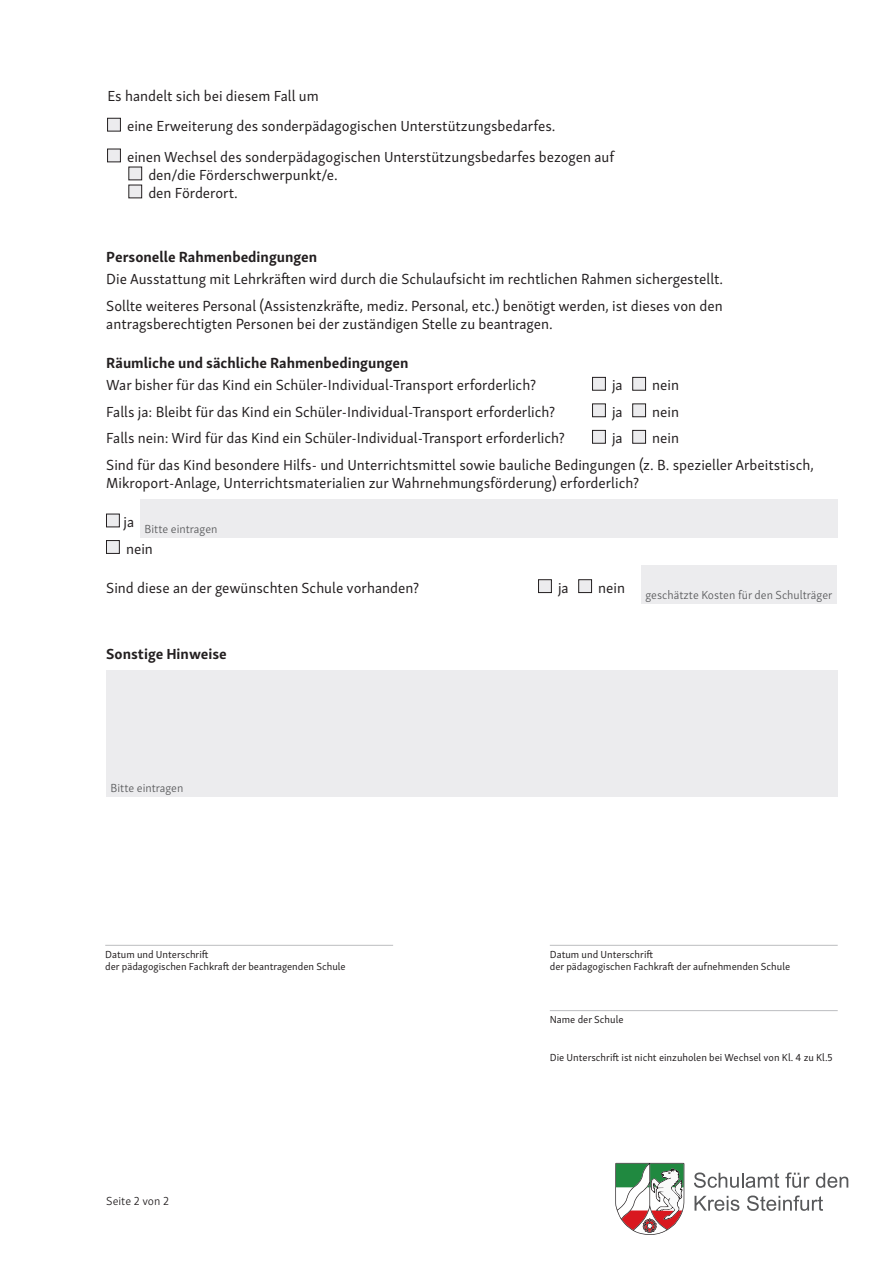
<style>
.page{position:relative;width:893px;height:1263px;background:#fff}
.page>*{position:absolute;margin:0;border:0;box-sizing:border-box;transform-origin:0 0}
.t1{font:15px/26.5px "Skolar Sans Latn";color:#231f20}
.t2{font:700 15px "Skolar Sans Latn";color:#231f20}
.t3{font:300 12px "Skolar Sans Latn";color:#57585a}
.t4{font:300 12px "Skolar Sans Latn";color:#231f20}
.t5{font:10.5px/12.6px "Skolar Sans Latn";color:#231f20}
</style>
<div class="page">
<svg style="left:615px;top:1163px;width:69px;height:72px"></svg>
<svg style="left:694px;top:1172px;width:85px;height:16px"></svg>
<svg style="left:785px;top:1172px;width:25px;height:16px"></svg>
<svg style="left:816px;top:1173px;width:32px;height:15px"></svg>
<svg style="left:694px;top:1196px;width:45px;height:15px"></svg>
<svg style="left:747px;top:1195px;width:76px;height:16px"></svg>
<div style="left:592px;top:377px;width:13px;height:13px;background:#ececee"></div>
<div style="left:592px;top:377px;width:14px;height:13px;border:1px solid #231f20"></div>
<div style="left:633px;top:377px;width:13px;height:13px;background:#ececee"></div>
<div style="left:632px;top:377px;width:14px;height:13px;border:1px solid #231f20"></div>
<div style="left:592px;top:404px;width:13px;height:13px;background:#ececee"></div>
<div style="left:592px;top:404px;width:14px;height:13px;border:1px solid #231f20"></div>
<div style="left:633px;top:404px;width:13px;height:13px;background:#ececee"></div>
<div style="left:632px;top:404px;width:14px;height:13px;border:1px solid #231f20"></div>
<div style="left:592px;top:430px;width:13px;height:13px;background:#ececee"></div>
<div style="left:592px;top:430px;width:14px;height:13px;border:1px solid #231f20"></div>
<div style="left:633px;top:430px;width:13px;height:13px;background:#ececee"></div>
<div style="left:632px;top:430px;width:14px;height:13px;border:1px solid #231f20"></div>
<div style="left:106px;top:514px;width:13px;height:13px;background:#ececee"></div>
<div style="left:106px;top:514px;width:14px;height:13px;border:1px solid #231f20"></div>
<div style="left:140px;top:499px;width:698px;height:39px;background:#ececee"></div>
<div style="left:106px;top:540px;width:13px;height:13px;background:#ececee"></div>
<div style="left:106px;top:540px;width:14px;height:14px;border:1px solid #231f20"></div>
<div style="left:538px;top:580px;width:13px;height:12px;background:#ececee"></div>
<div style="left:538px;top:579px;width:14px;height:14px;border:1px solid #231f20"></div>
<div style="left:579px;top:580px;width:13px;height:12px;background:#ececee"></div>
<div style="left:578px;top:579px;width:14px;height:14px;border:1px solid #231f20"></div>
<div style="left:641px;top:565px;width:195px;height:38px;background:#ececee"></div>
<div style="left:106px;top:670px;width:732px;height:126px;background:#ececee"></div>
<hr style="left:105px;top:945px;width:288px;height:1px;background:#bcbdc0">
<hr style="left:550px;top:1010px;width:288px;height:1px;background:#bcbdc0">
<hr style="left:550px;top:945px;width:288px;height:1px;background:#bcbdc0">
<div style="left:108px;top:118px;width:12px;height:13px;background:#ececee"></div>
<div style="left:107px;top:118px;width:14px;height:13px;border:1px solid #231f20"></div>
<div style="left:108px;top:149px;width:12px;height:13px;background:#ececee"></div>
<div style="left:107px;top:149px;width:14px;height:13px;border:1px solid #231f20"></div>
<div style="left:129px;top:167px;width:13px;height:13px;background:#ececee"></div>
<div style="left:129px;top:167px;width:13px;height:13px;border:1px solid #231f20"></div>
<div style="left:129px;top:185px;width:13px;height:13px;background:#ececee"></div>
<div style="left:129px;top:185px;width:13px;height:13px;border:1px solid #231f20"></div>
<p class="t1" style="left:127px;top:79px;width:489px;line-height:30.8px;text-indent:-20px">Es handelt sich bei diesem Fall um<br>eine Erweiterung des sonderpädagogischen Unterstützungsbedarfes.<br>einen Wechsel des sonderpädagogischen Unterstützungsbedarfes bezogen auf</p>
<p class="t1" style="left:148px;top:165px;width:191px;line-height:18px">den/die Förderschwerpunkt/e. den Förderort.</p>
<p class="t2" style="left:106px;top:245px;width:212px">Personelle Rahmenbedingungen</p>
<p class="t1" style="left:106px;top:265px;width:618px">Die Ausstattung mit Lehrkräften wird durch die Schulaufsicht im rechtlichen Rahmen sichergestellt.<br>Sollte weiteres Personal (Assistenzkräfte, mediz. Personal, etc.) benötigt werden, ist dieses von den</p>
<p class="t1" style="left:106px;top:309px;width:448px">antragsberechtigten Personen bei der zuständigen Stelle zu beantragen.</p>
<p class="t2" style="left:106px;top:351px;width:304px">Räumliche und sächliche Rahmenbedingungen</p>
<p class="t1" style="left:106px;top:371px;width:431px">War bisher für das Kind ein Schüler-Individual-Transport erforderlich?</p>
<p class="t1" style="left:612px;top:371px;width:12px">ja</p>
<p class="t1" style="left:652px;top:371px;width:28px">nein</p>
<p class="t1" style="left:106px;top:397px;width:450px">Falls ja: Bleibt für das Kind ein Schüler-Individual-Transport erforderlich?</p>
<p class="t1" style="left:612px;top:397px;width:12px">ja</p>
<p class="t1" style="left:652px;top:397px;width:28px">nein</p>
<p class="t1" style="left:106px;top:424px;width:460px">Falls nein: Wird für das Kind ein Schüler-Individual-Transport erforderlich?</p>
<p class="t1" style="left:612px;top:424px;width:12px">ja</p>
<p class="t1" style="left:106px;top:424px;width:709px;text-indent:546px">nein<br>Sind für das Kind besondere Hilfs- und Unterrichtsmittel sowie bauliche Bedingungen (z. B. spezieller Arbeitstisch,</p>
<p class="t1" style="left:106px;top:468px;width:534px">Mikroport-Anlage, Unterrichtsmaterialien zur Wahrnehmungsförderung) erforderlich?</p>
<p class="t3" style="left:124px;top:520px;width:95px"><sup>ja</sup> Bitte eintragen</p>
<p class="t1" style="left:126px;top:534px;width:28px">nein</p>
<p class="t1" style="left:106px;top:573px;width:314px">Sind diese an der gewünschten Schule vorhanden?</p>
<p class="t1" style="left:558px;top:573px;width:12px">ja</p>
<p class="t1" style="left:598px;top:573px;width:28px">nein</p>
<p class="t3" style="left:645px;top:586px;width:188px">geschätzte Kosten für den Schulträger</p>
<p class="t2" style="left:106px;top:641px;width:122px">Sonstige Hinweise</p>
<p class="t3" style="left:111px;top:779px;width:74px">Bitte eintragen</p>
<p class="t5" style="left:105px;top:947px;width:242px">Datum und Unterschrift<br>der pädagogischen Fachkraft der beantragenden Schule</p>
<p class="t5" style="left:550px;top:947px;width:242px">Datum und Unterschrift<br>der pädagogischen Fachkraft der aufnehmenden Schule</p>
<p class="t4" style="left:106px;top:1192px;width:64px">Seite 2 von 2</p>
<p class="t5" style="left:550px;top:1012px;width:75px">Name der Schule</p>
<p class="t5" style="left:550px;top:1050px;width:284px">Die Unterschrift ist nicht einzuholen bei Wechsel von Kl. 4 zu Kl.5</p>
</div>
